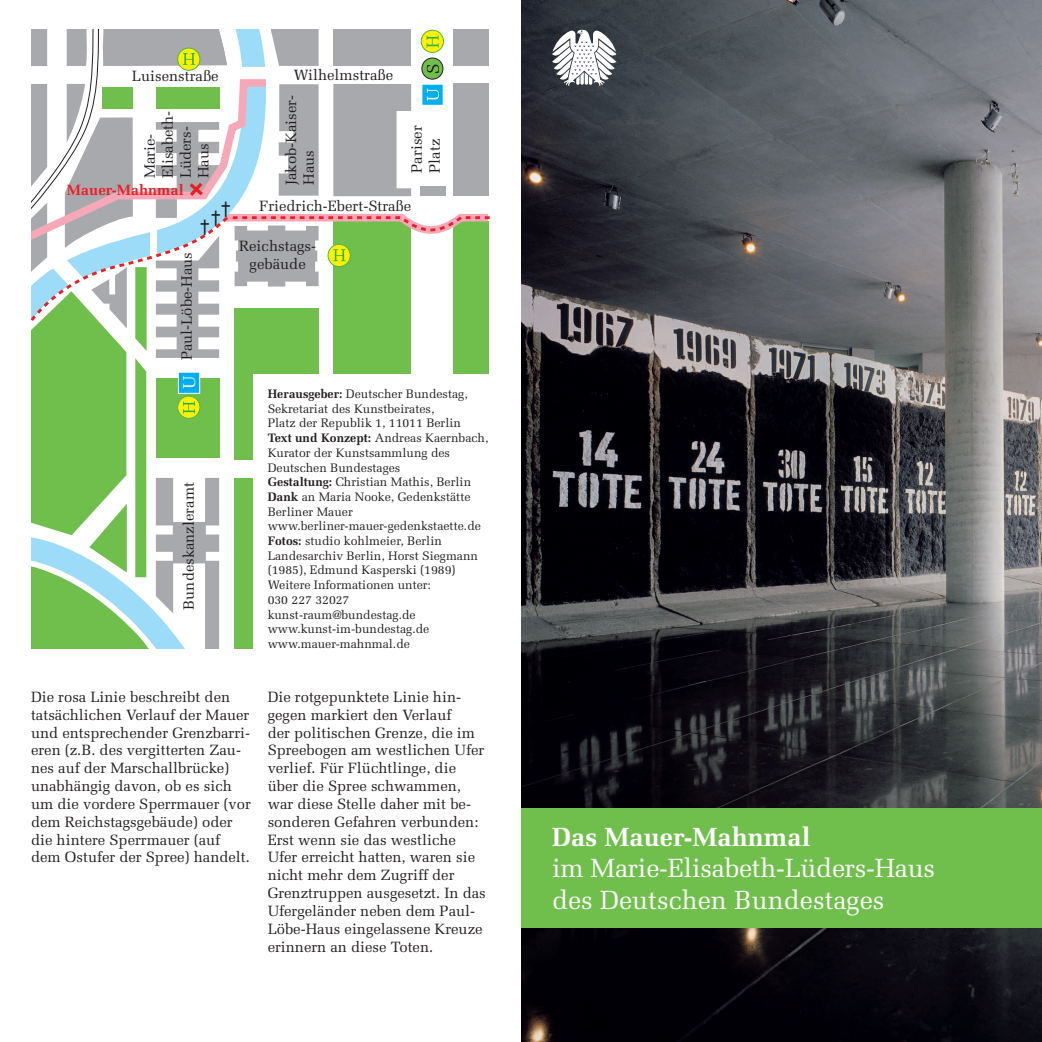
<style>
.page{position:relative;width:1042px;height:1042px;background:#fff}
.page>*{position:absolute;margin:0;border:0;box-sizing:border-box;transform-origin:0 0}
.t1{font:26.25px/31.5px "Melior LT Std";letter-spacing:-.01em;color:#fff}
.t2{font:700 26.25px "Melior LT Std";color:#fff}
.t3{font:17.15px "Arial";color:#231f20}
.t4{font:17.15px "Melior LT Std";color:#fff}
.t5{font:14.88px/17.8px "Melior LT Std";color:#231f20}
.t6{font:700 14.88px "Melior LT Std";color:#ee1d23}
.t7{font:12.25px/14.7px "Melior LT Std";color:#231f20}
.s1{font-weight:700}
</style>
<div class="page">
<img style="left:521px;top:0;width:521px;height:1042px">
<div style="left:521px;top:808px;width:521px;height:119px;background:#70bf4c"></div>
<svg style="left:552px;top:30px;width:64px;height:56px"></svg>
<svg style="left:31px;top:30px;width:459px;height:618px"></svg>
<p class="t5" style="left:132px;top:67px;width:88px">Luisenstraße</p>
<p class="t5" style="left:294px;top:66px;width:101px">Wilhelmstraße</p>
<p class="t5" style="left:141px;top:178px;width:69px;rotate:-90deg">Marie-<br>Elisabeth-<br>Lüders-<br>Haus</p>
<p class="t6" style="left:67px;top:181px;width:118px">Mauer-Mahnmal</p>
<p class="t5" style="left:178px;top:360px;width:110px;rotate:-90deg">Paul-Löbe-Haus</p>
<p class="t3" style="left:221px;top:197px;width:11px">†</p>
<p class="t3" style="left:211px;top:206px;width:11px">†</p>
<p class="t3" style="left:200px;top:214px;width:11px">†</p>
<p class="t4" style="left:179px;top:389px;width:15px;rotate:-90deg">U</p>
<p class="t5" style="left:180px;top:609px;width:129px;rotate:-90deg">Bundeskanzleramt</p>
<p class="t5" style="left:282px;top:185px;width:91px;rotate:-90deg">Jakob-Kaiser-<br>Haus</p>
<p class="t5" style="left:259px;top:197px;width:154px">Friedrich-Ebert-Straße</p>
<p class="t5" style="left:408px;top:173px;width:49px;rotate:-90deg">Pariser<br>Platz</p>
<p class="t5" style="left:239px;top:237px;width:78px;text-align:center">Reichstags&shy;gebäude</p>
<p class="t7" style="left:268px;top:386px;width:222px"><span class="s1">Herausgeber:</span> Deutscher Bundestag,<br>Sekretariat des Kunstbeirates,<br>Platz der Republik 1, 11011 Berlin<br><span class="s1">Text und Konzept:</span> Andreas Kaernbach,<br>Kurator der Kunstsammlung des<br>Deutschen Bundestages<br><span class="s1">Gestaltung:</span> Christian Mathis, Berlin<br><span class="s1">Dank</span> an Maria Nooke, Gedenkstätte<br>Berliner Mauer www.berliner-mauer-gedenkstaette.de<br><span class="s1">Fotos:</span> studio kohlmeier, Berlin<br>Landesarchiv Berlin, Horst Siegmann (1985), Edmund Kasperski (1989)<br>Weitere Informationen unter:<br>030 227 32027 kunst-raum@bundestag.de www.kunst-im-bundestag.de www.mauer-mahnmal.de</p>
<p class="t5" style="left:31px;top:688px;width:221px">Die rosa Linie beschreibt den tatsächlichen Verlauf der Mauer und entsprechender Grenzbarri&shy;eren (z.B. des vergitterten Zau&shy;nes auf der Marschallbrücke) unabhängig davon, ob es sich um die vordere Sperrmauer (vor dem Reichstagsgebäude) oder die hintere Sperrmauer (auf dem Ostufer der Spree) handelt.</p>
<p class="t5" style="left:268px;top:688px;width:220px">Die rotgepunktete Linie hin&shy;gegen markiert den Verlauf<br>der politischen Grenze, die im<br>Spreebogen am westlichen Ufer verlief. Für Flüchtlinge, die über die Spree schwammen, war diese Stelle daher mit be&shy;sonderen Gefahren verbunden:<br>Erst wenn sie das westliche<br>Ufer erreicht hatten, waren sie nicht mehr dem Zugriff der<br>Grenztruppen ausgesetzt. In das<br>Ufergeländer neben dem Paul-<br>Löbe-Haus eingelassene Kreuze erinnern an diese Toten.</p>
<h1 class="t2" style="left:552px;top:821px;width:260px">Das Mauer-Mahnmal</h1>
<h1 class="t1" style="left:552px;top:852px;width:385px">im Marie-Elisabeth-Lüders-Haus des Deutschen Bundestages</h1>
</div>
